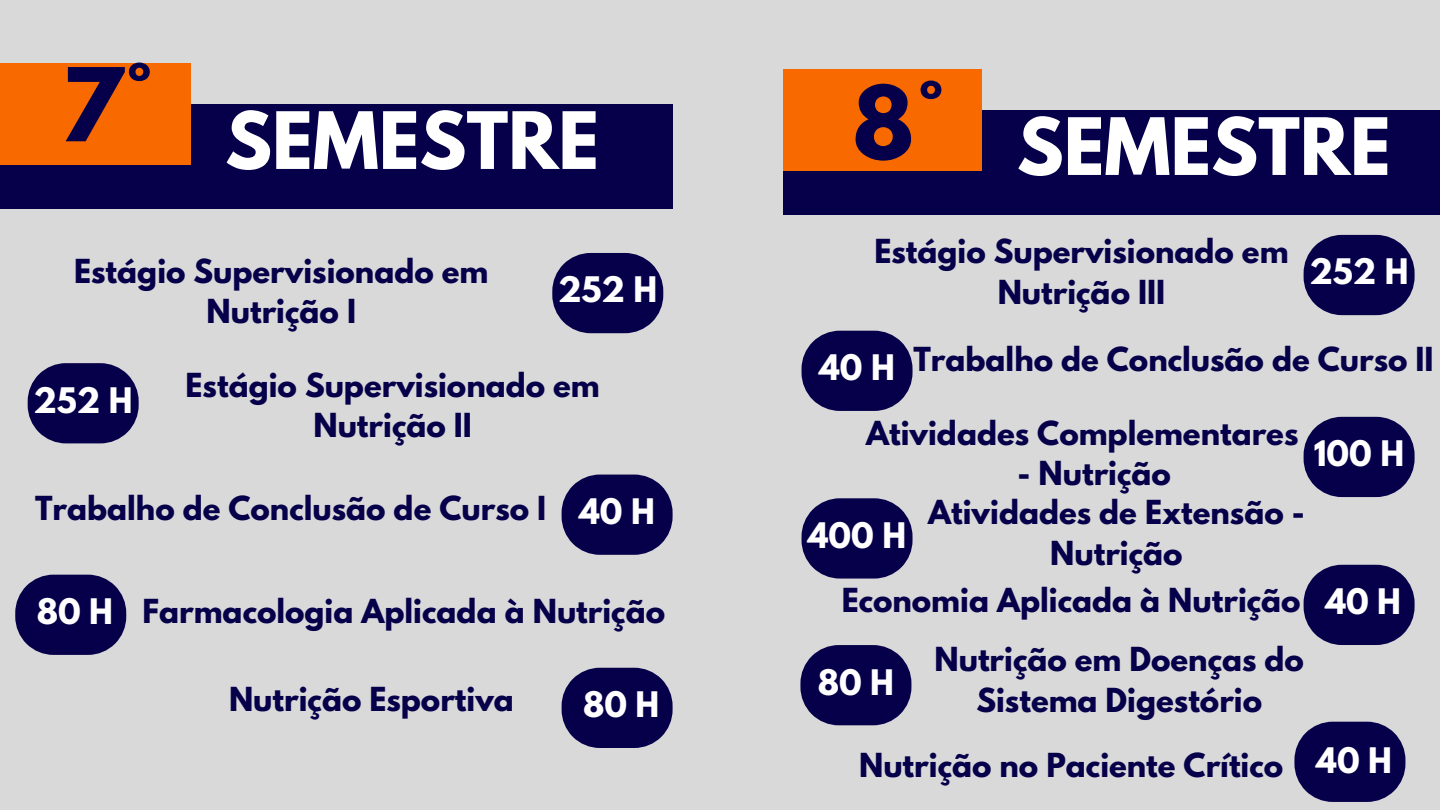
<style>
.page{position:relative;width:1440px;height:810px;background:#d9d9d9}
.page>*{position:absolute;margin:0;border:0;box-sizing:border-box;transform-origin:0 0}
.t1{font:700 70px "League Spartan";color:#fff}
.t2{font:700 31.2px "League Spartan";color:#fff}
.t3{font:700 29.3px/40.5px "League Spartan";color:#06004a;text-align:center}
</style>
<div class="page">
<div style="left:0;top:104px;width:673px;height:105px;background:#06004a"></div>
<div style="left:0;top:63px;width:191px;height:101px;background:#f86a00"></div>
<svg style="left:552px;top:253px;width:111px;height:80px;background:#231e5e"></svg>
<svg style="left:28px;top:363px;width:111px;height:80px;background:#231e5e"></svg>
<svg style="left:562px;top:475px;width:111px;height:80px;background:#231e5e"></svg>
<svg style="left:15px;top:575px;width:111px;height:80px;background:#231e5e"></svg>
<svg style="left:562px;top:668px;width:111px;height:80px;background:#231e5e"></svg>
<div style="left:783px;top:110px;width:657px;height:105px;background:#06004a"></div>
<div style="left:783px;top:69px;width:199px;height:101px;background:#f86a00"></div>
<svg style="left:1304px;top:235px;width:111px;height:80px;background:#231e5e"></svg>
<svg style="left:802px;top:331px;width:111px;height:80px;background:#231e5e"></svg>
<svg style="left:1304px;top:417px;width:111px;height:80px;background:#231e5e"></svg>
<svg style="left:802px;top:498px;width:111px;height:81px;background:#25205f"></svg>
<svg style="left:1304px;top:565px;width:111px;height:80px;background:#231e5e"></svg>
<svg style="left:800px;top:645px;width:111px;height:80px;background:#231e5e"></svg>
<svg style="left:1294px;top:722px;width:111px;height:80px;background:#231e5e"></svg>
<h1 class="t1" style="left:61px;top:106px;width:540px"><sup>7°</sup> SEMESTRE</h1>
<p class="t3" style="left:74px;top:255px;width:416px">Estágio Supervisionado em<br>Nutrição I</p>
<p class="t2" style="left:558px;top:274px;width:101px">252 H</p>
<p class="t2" style="left:34px;top:385px;width:101px">252 H</p>
<p class="t3" style="left:186px;top:368px;width:416px">Estágio Supervisionado em<br>Nutrição II</p>
<p class="t3" style="left:35px;top:492px;width:513px">Trabalho de Conclusão de Curso I</p>
<p class="t2" style="left:579px;top:496px;width:77px">40 H</p>
<p class="t2" style="left:37px;top:596px;width:78px">80 H</p>
<p class="t3" style="left:142px;top:595px;width:524px">Farmacologia Aplicada à Nutrição</p>
<p class="t3" style="left:229px;top:682px;width:286px">Nutrição Esportiva</p>
<p class="t2" style="left:583px;top:689px;width:78px">80 H</p>
<h1 class="t1" style="left:852px;top:112px;width:540px"><sup>8°</sup> SEMESTRE</h1>
<p class="t3" style="left:874px;top:235px;width:416px">Estágio Supervisionado em<br>Nutrição III</p>
<p class="t2" style="left:1309px;top:256px;width:101px">252 H</p>
<p class="t2" style="left:819px;top:352px;width:77px">40 H</p>
<p class="t3" style="left:913px;top:342px;width:522px">Trabalho de Conclusão de Curso II</p>
<p class="t3" style="left:866px;top:416px;width:434px">Atividades Complementares</p>
<p class="t3" style="left:1018px;top:457px;width:155px">- Nutrição</p>
<p class="t2" style="left:808px;top:520px;width:100px">400 H</p>
<p class="t3" style="left:928px;top:496px;width:378px">Atividades de Extensão -<br>Nutrição</p>
<p class="t3" style="left:842px;top:584px;width:461px">Economia Aplicada à Nutrição</p>
<p class="t2" style="left:818px;top:666px;width:78px">80 H</p>
<p class="t3" style="left:935px;top:643px;width:371px">Nutrição em Doenças do<br>Sistema Digestório</p>
<p class="t3" style="left:859px;top:748px;width:426px">Nutrição no Paciente Crítico</p>
<p class="t2" style="left:1314px;top:438px;width:92px">100 H</p>
<p class="t2" style="left:1325px;top:586px;width:77px">40 H</p>
<p class="t2" style="left:1316px;top:745px;width:77px">40 H</p>
</div>
